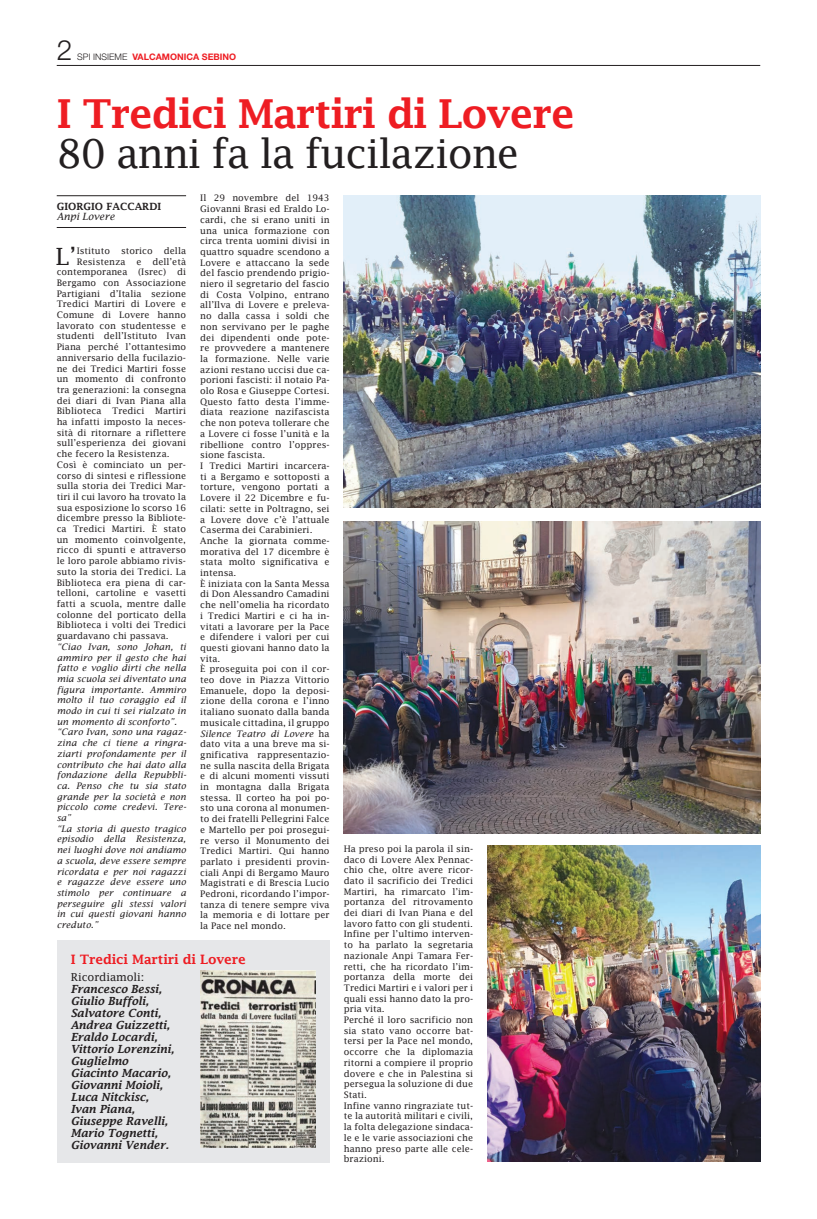
<style>
.page{position:relative;width:817px;height:1219px;background:#fff}
.page>*{position:absolute;margin:0;border:0;box-sizing:border-box;transform-origin:0 0}
.t1{font:600 40px "Lucida Fax";letter-spacing:-.03em;color:#ee1d23}
.t2{font:40px "Lucida Fax";letter-spacing:-.03em;color:#231f20}
.t3{font:300 28px "Helvetica Neue LT Std";color:#231f20}
.t4{font:23.8px "Lucida Fax";color:#231f20}
.t5{font:600 13px "Lucida Fax";letter-spacing:-.01em;color:#ee1d23}
.t6{font:italic 600 11px/12px "Lucida Fax";letter-spacing:-.01em;color:#231f20}
.t7{font:11px "Lucida Fax";letter-spacing:-.01em;color:#231f20}
.t8{font:600 10px "Lucida Fax";color:#231f20}
.t9{font:italic 10px "Lucida Fax";letter-spacing:-.01em;color:#231f20}
.t10{font:9px/10.7px "Lucida Fax";color:#231f20}
.t11{font:italic 9px/10.7px "Lucida Fax";color:#231f20}
.t12{font:700 9px "Helvetica Neue LT Std";color:#ee1d23}
.s1{font-weight:300;color:#231f20}
.s2{font-style:italic}
</style>
<div class="page">
<hr style="left:57px;top:65px;width:703px;height:1px;background:#231f20">
<hr style="left:57px;top:195px;width:129px;height:1px;background:#231f20">
<hr style="left:57px;top:227px;width:129px;height:1px;background:#231f20">
<img style="left:487px;top:845px;width:273px;height:317px">
<img style="left:344px;top:195px;width:416px;height:312px">
<img style="left:344px;top:521px;width:416px;height:312px">
<div style="left:57px;top:940px;width:272px;height:222px;background:#e6e7e9"></div>
<img style="left:200px;top:970px;width:115px;height:177px">
<h2 class="t3" style="left:57px;top:33px;width:17px">2</h2>
<p class="t12" style="left:77px;top:51px;width:160px"><span class="s1">SPI INSIEME</span> VALCAMONICA SEBINO</p>
<h1 class="t1" style="left:57px;top:91px;width:520px">I Tredici Martiri di Lovere</h1>
<h1 class="t2" style="left:57px;top:131px;width:464px">80 anni fa la fucilazione</h1>
<p class="t8" style="left:57px;top:201px;width:106px">GIORGIO FACCARDI</p>
<p class="t9" style="left:57px;top:211px;width:60px">Anpi Lovere</p>
<p class="t10" style="left:200px;top:193px;width:131px">Il 29 novembre del 1943<br>Giovanni Brasi ed Eraldo Lo&shy;cardi, che si erano uniti in una unica formazione con circa trenta uomini divisi in quattro squadre scendono a<br>Lovere e attaccano la sede del fascio prendendo prigio&shy;niero il segretario del fascio di Costa Volpino, entrano all’Ilva di Lovere e preleva&shy;no dalla cassa i soldi che non servivano per le paghe dei dipendenti onde pote&shy;re provvedere a mantenere la formazione. Nelle varie azioni restano uccisi due ca&shy;porioni fascisti: il notaio Pa&shy;olo Rosa e Giuseppe Cortesi.<br>Questo fatto desta l’imme&shy;diata reazione nazifascista che non poteva tollerare che a Lovere ci fosse l’unità e la ribellione contro l’oppres&shy;sione fascista.<br>I Tredici Martiri incarcera&shy;ti a Bergamo e sottoposti a torture, vengono portati a<br>Lovere il 22 Dicembre e fu&shy;cilati: sette in Poltragno, sei a Lovere dove c’è l’attuale<br>Caserma dei Carabinieri.<br>Anche la giornata comme&shy;morativa del 17 dicembre è stata molto significativa e intensa.<br>È iniziata con la Santa Messa di Don Alessandro Camadini che nell’omelia ha ricordato i Tredici Martiri e ci ha in&shy;vitati a lavorare per la Pace e difendere i valori per cui questi giovani hanno dato la vita.<br>È proseguita poi con il cor&shy;teo dove in Piazza Vittorio<br>Emanuele, dopo la deposi&shy;zione della corona e l’inno italiano suonato dalla banda musicale cittadina, il gruppo<br><span class="s2">Silence Teatro di Lovere</span> ha dato vita a una breve ma si&shy;gnificativa rappresentazio&shy;ne sulla nascita della Brigata e di alcuni momenti vissuti in montagna dalla Brigata stessa. Il corteo ha poi po&shy;sto una corona al monumen&shy;to dei fratelli Pellegrini Falce e Martello per poi prosegui&shy;re verso il Monumento dei<br>Tredici Martiri. Qui hanno parlato i presidenti provin&shy;ciali Anpi di Bergamo Mauro<br>Magistrati e di Brescia Lucio<br>Pedroni, ricordando l’impor&shy;tanza di tenere sempre viva la memoria e di lottare per la Pace nel mondo.</p>
<h3 class="t4" style="left:56px;top:242px;width:23px">L’</h3>
<p class="t10" style="left:77px;top:245px;width:111px">Istituto storico della</p>
<p class="t10" style="left:77px;top:256px;width:111px">Resistenza e dell’età</p>
<p class="t10" style="left:57px;top:267px;width:131px">contemporanea (Isrec) di</p>
<p class="t10" style="left:57px;top:277px;width:131px">Bergamo con Associazione</p>
<p class="t10" style="left:57px;top:288px;width:131px">Partigiani d’Italia sezione</p>
<p class="t10" style="left:57px;top:299px;width:131px">Tredici Martiri di Lovere e</p>
<p class="t10" style="left:57px;top:309px;width:131px">Comune di Lovere hanno</p>
<p class="t10" style="left:57px;top:320px;width:131px">lavorato con studentesse e</p>
<p class="t10" style="left:57px;top:331px;width:131px">studenti dell’Istituto Ivan</p>
<p class="t10" style="left:57px;top:341px;width:131px">Piana perché l’ottantesimo</p>
<p class="t10" style="left:57px;top:352px;width:131px">anniversario della fucilazio-</p>
<p class="t10" style="left:57px;top:363px;width:131px">ne dei Tredici Martiri fosse</p>
<p class="t10" style="left:57px;top:374px;width:131px">un momento di confronto</p>
<p class="t10" style="left:57px;top:384px;width:131px">tra generazioni: la consegna</p>
<p class="t10" style="left:57px;top:395px;width:131px">dei diari di Ivan Piana alla</p>
<p class="t10" style="left:57px;top:406px;width:131px">Biblioteca Tredici Martiri</p>
<p class="t10" style="left:57px;top:416px;width:131px">ha infatti imposto la neces-</p>
<p class="t10" style="left:57px;top:427px;width:131px">sità di ritornare a riflettere</p>
<p class="t10" style="left:57px;top:438px;width:131px">sull’esperienza dei giovani</p>
<p class="t10" style="left:57px;top:448px;width:114px">che fecero la Resistenza.</p>
<p class="t10" style="left:57px;top:459px;width:131px">Così è cominciato un per-</p>
<p class="t10" style="left:57px;top:470px;width:131px">corso di sintesi e riflessione</p>
<p class="t10" style="left:57px;top:481px;width:131px">sulla storia dei Tredici Mar-</p>
<p class="t10" style="left:57px;top:491px;width:131px">tiri il cui lavoro ha trovato la</p>
<p class="t10" style="left:57px;top:502px;width:131px">sua esposizione lo scorso 16</p>
<p class="t10" style="left:57px;top:513px;width:131px">dicembre presso la Bibliote-</p>
<p class="t10" style="left:57px;top:523px;width:131px">ca Tredici Martiri. È stato</p>
<p class="t10" style="left:57px;top:534px;width:131px">un momento coinvolgente,</p>
<p class="t10" style="left:57px;top:545px;width:131px">ricco di spunti e attraverso</p>
<p class="t10" style="left:57px;top:555px;width:131px">le loro parole abbiamo rivis-</p>
<p class="t10" style="left:57px;top:566px;width:131px">suto la storia dei Tredici. La</p>
<p class="t10" style="left:57px;top:577px;width:131px">Biblioteca era piena di car-</p>
<p class="t10" style="left:57px;top:588px;width:131px">telloni, cartoline e vasetti</p>
<p class="t10" style="left:57px;top:598px;width:131px">fatti a scuola, mentre dalle</p>
<p class="t10" style="left:57px;top:609px;width:131px">colonne del porticato della</p>
<p class="t10" style="left:57px;top:620px;width:131px">Biblioteca i volti dei Tredici</p>
<p class="t10" style="left:57px;top:630px;width:113px">guardavano chi passava.</p>
<p class="t11" style="left:57px;top:641px;width:131px">“Ciao Ivan, sono Johan, ti ammiro per il gesto che hai fatto e voglio dirti che nella mia scuola sei diventato una figura importante. Ammiro molto il tuo coraggio ed il modo in cui ti sei rialzato in un momento di sconforto”. “Caro Ivan, sono una ragaz&shy;zina che ci tiene a ringra&shy;ziarti profondamente per il contributo che hai dato alla fondazione della Repubbli&shy;ca. Penso che tu sia stato grande per la società e non piccolo come credevi. Tere&shy;sa”<br>“La storia di questo tragico episodio della Resistenza, nei luoghi dove noi andiamo a scuola, deve essere sempre ricordata e per noi ragazzi e ragazze deve essere uno stimolo per continuare a perseguire gli stessi valori in cui questi giovani hanno creduto.”</p>
<p class="t10" style="left:344px;top:843px;width:131px">Ha preso poi la parola il sin&shy;daco di Lovere Alex Pennac&shy;chio che, oltre avere ricor&shy;dato il sacrificio dei Tredici<br>Martiri, ha rimarcato l’im&shy;portanza del ritrovamento dei diari di Ivan Piana e del lavoro fatto con gli studenti.<br>Infine per l’ultimo interven&shy;to ha parlato la segretaria nazionale Anpi Tamara Fer&shy;retti, che ha ricordato l’im&shy;portanza della morte dei<br>Tredici Martiri e i valori per i quali essi hanno dato la pro&shy;pria vita.<br>Perché il loro sacrificio non sia stato vano occorre bat&shy;tersi per la Pace nel mondo, occorre che la diplomazia ritorni a compiere il proprio dovere e che in Palestina si persegua la soluzione di due<br>Stati.<br>Infine vanno ringraziate tut&shy;te la autorità militari e civili, la folta delegazione sindaca&shy;le e le varie associazioni che hanno preso parte alle cele&shy;brazioni.</p>
<h3 class="t5" style="left:71px;top:951px;width:177px">I Tredici Martiri di Lovere</h3>
<p class="t7" style="left:71px;top:970px;width:75px">Ricordiamoli:</p>
<p class="t6" style="left:71px;top:983px;width:105px">Francesco Bessi,<br>Giulio Buffoli,<br>Salvatore Conti,<br>Andrea Guizzetti,<br>Eraldo Locardi,<br>Vittorio Lorenzini,<br>Guglielmo<br>Giacinto Macario,<br>Giovanni Moioli,<br>Luca Nitckisc,<br>Ivan Piana,<br>Giuseppe Ravelli,<br>Mario Tognetti,<br>Giovanni Vender.</p>
</div>
